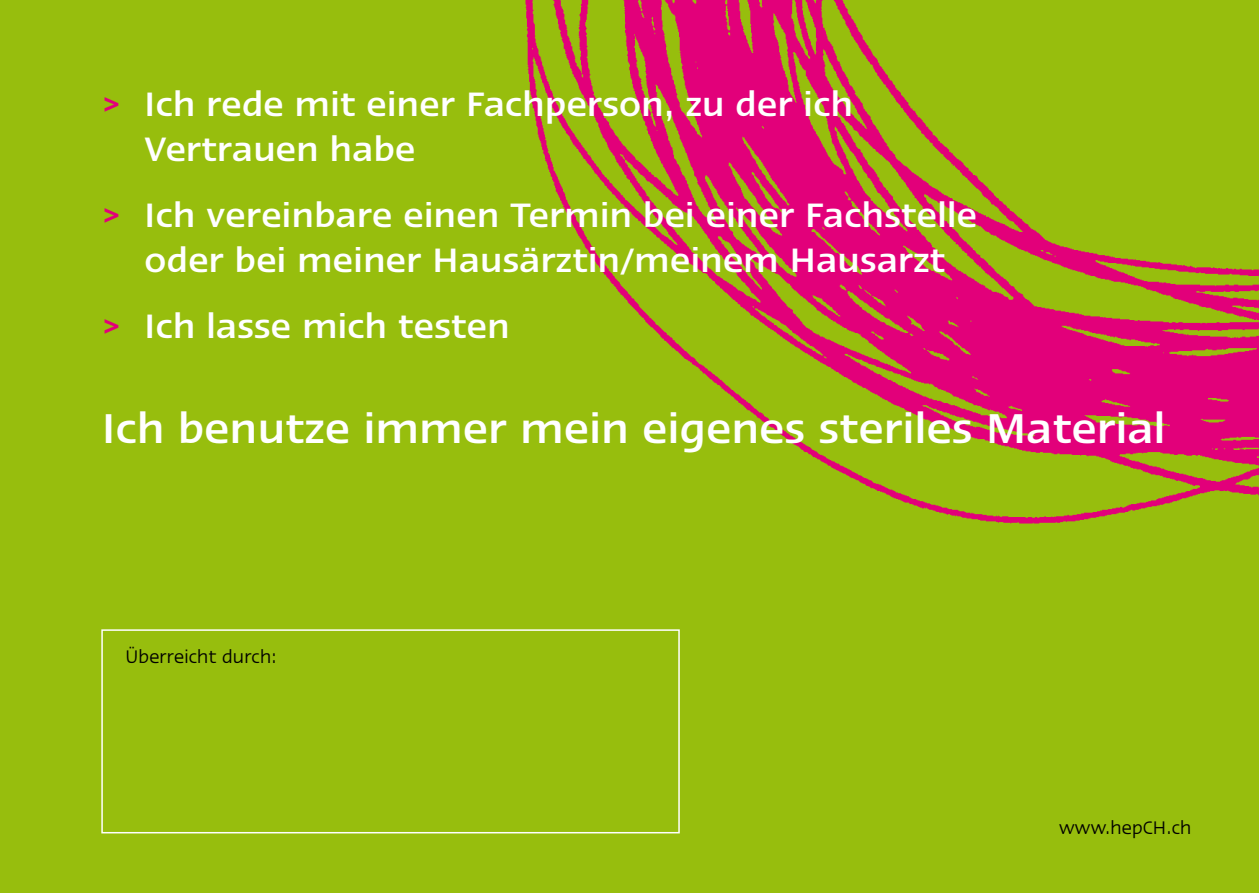
<style>
.page{position:relative;width:1259px;height:893px;background:#97be0d}
.page>*{position:absolute;margin:0;border:0;box-sizing:border-box;transform-origin:0 0}
.t1{font:500 48px "Linotype Ergo";letter-spacing:.01em;color:#fff}
.t2{font:500 39px/45px "Linotype Ergo";letter-spacing:.01em;color:#fff}
.t3{font:21px "Linotype Ergo";letter-spacing:.01em;color:#000}
.s1{color:#e2007a}
</style>
<div class="page">
<img style="left:525px;top:0;width:734px;height:524px">
<div style="left:101px;top:629px;width:579px;height:204px;border:2px solid #fff"></div>
<p class="t2" style="left:145px;top:81px;width:710px;text-indent:-43px"><span class="s1">&gt;</span> Ich rede mit einer Fachperson, zu der ich<br>Vertrauen habe</p>
<p class="t2" style="left:102px;top:192px;width:876px;text-align:center"><span class="s1">&gt;</span> Ich vereinbare einen Termin bei einer Fachstelle oder bei meiner Hausärztin/meinem Hausarzt</p>
<p class="t2" style="left:102px;top:304px;width:409px"><span class="s1">&gt;</span> Ich lasse mich testen</p>
<p class="t1" style="left:102px;top:403px;width:1065px">Ich benutze immer mein eigenes steriles Material</p>
<p class="t3" style="left:125px;top:645px;width:153px">Überreicht durch:</p>
<p class="t3" style="left:1059px;top:816px;width:134px">www.hepCH.ch</p>
</div>
